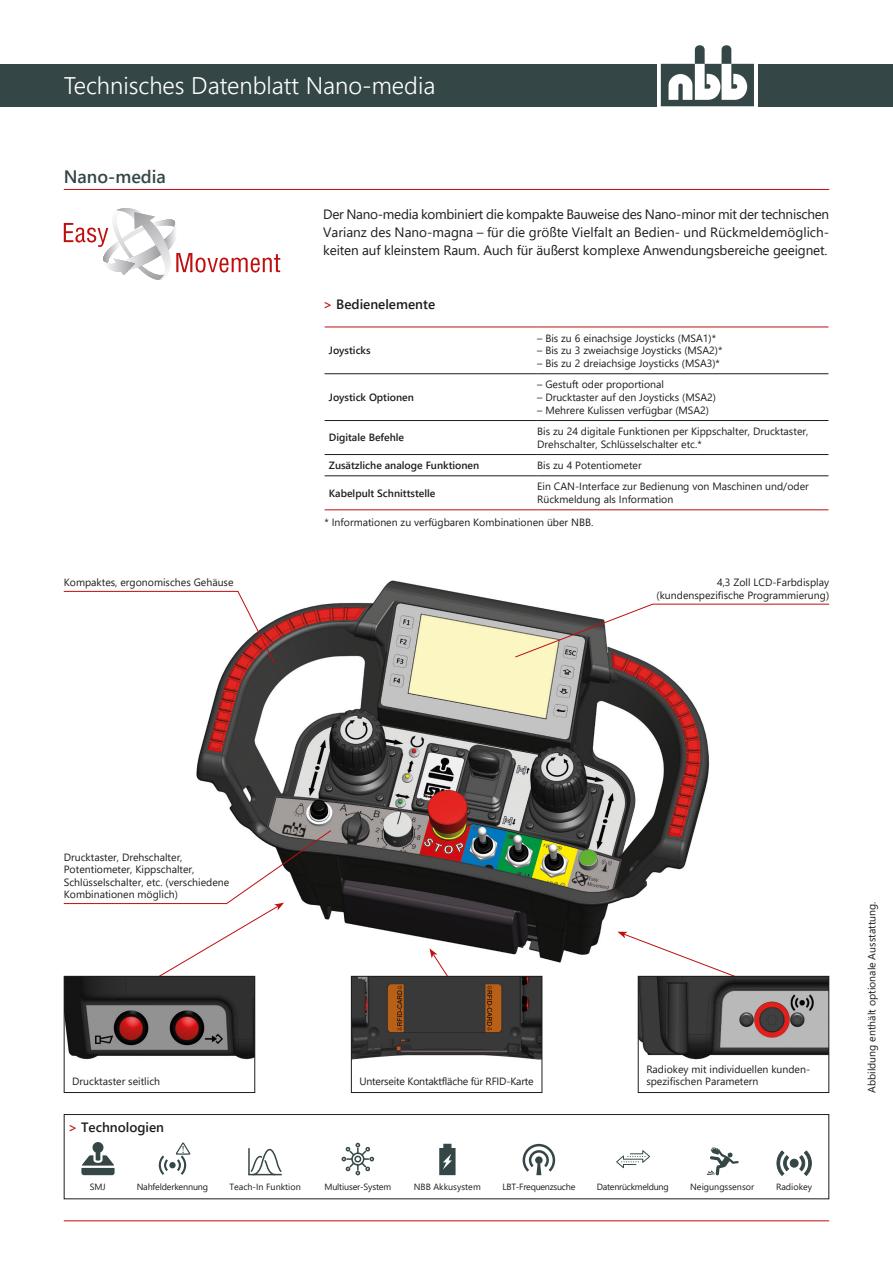
<style>
.page{position:relative;width:893px;height:1263px;background:#fff}
.page>*{position:absolute;margin:0;border:0;box-sizing:border-box;transform-origin:0 0}
.t1{font:300 24px "Segoe UI";color:#fff}
.t2{font:600 18px "Segoe UI";color:#344746}
.t3{font:13.5px/18px "Segoe UI";letter-spacing:-.01em;color:#1d1d1b;text-align:justify}
.t4{font:600 13.5px "Segoe UI";color:#1d1d1b}
.t5{font:10.5px/12.6px "Segoe UI";color:#1d1d1b}
.t6{font:600 10.5px "Segoe UI";color:#1d1d1b}
.t7{font:10.5px "Segoe UI";letter-spacing:-.02em;color:#1d1d1b}
.t8{font:9px "Segoe UI";letter-spacing:-.02em;color:#1d1d1b}
.t9{font:9px "Segoe UI";color:#1d1d1b}
.s1{color:#c00e0e}
</style>
<div class="page">
<hr style="left:64px;top:1220px;width:765px;height:1px;background:#c00e0e">
<div style="left:0;top:64px;width:657px;height:42px;background:#344746"></div>
<div style="left:758px;top:64px;width:135px;height:42px;background:#344746"></div>
<svg style="left:661px;top:45px;width:93px;height:61px"></svg>
<div style="left:64px;top:1114px;width:765px;height:85px;border:1px solid #1d1d1b"></div>
<svg style="left:81px;top:1142px;width:34px;height:33px"></svg>
<svg style="left:159px;top:1155px;width:9px;height:20px"></svg>
<div style="left:169px;top:1162px;width:7px;height:6px;background:#344746;border-radius:50%"></div>
<svg style="left:175px;top:1142px;width:15px;height:33px"></svg>
<svg style="left:249px;top:1148px;width:33px;height:28px"></svg>
<hr style="left:248px;top:1174px;width:34px;height:1px;background:#344746">
<hr style="left:248px;top:1148px;width:2px;height:26px;background:#344746">
<svg style="left:342px;top:1143px;width:32px;height:32px"></svg>
<div style="left:354px;top:1155px;width:7px;height:7px;border:2px solid #344746;border-radius:50%"></div>
<svg style="left:523px;top:1144px;width:32px;height:31px"></svg>
<svg style="left:616px;top:1150px;width:34px;height:18px"></svg>
<svg style="left:706px;top:1147px;width:33px;height:28px"></svg>
<svg style="left:799px;top:1150px;width:13px;height:26px"></svg>
<svg style="left:776px;top:1150px;width:13px;height:26px"></svg>
<div style="left:790px;top:1159px;width:8px;height:8px;background:#344746;border-radius:50%"></div>
<div style="left:790px;top:1159px;width:8px;height:8px;border:1px solid #344746;border-radius:50%"></div>
<svg style="left:64px;top:208px;width:216px;height:72px"></svg>
<hr style="left:64px;top:189px;width:765px;height:1px;background:#c00e0e">
<hr style="left:325px;top:327px;width:212px;height:1px;background:#c00e0e">
<hr style="left:537px;top:327px;width:291px;height:1px;background:#c00e0e">
<hr style="left:325px;top:373px;width:212px;height:1px;background:#1d1d1b">
<hr style="left:537px;top:373px;width:291px;height:1px;background:#1d1d1b">
<hr style="left:325px;top:420px;width:212px;height:1px;background:#1d1d1b">
<hr style="left:537px;top:420px;width:291px;height:1px;background:#1d1d1b">
<hr style="left:325px;top:454px;width:212px;height:1px;background:#1d1d1b">
<hr style="left:537px;top:454px;width:291px;height:1px;background:#1d1d1b">
<hr style="left:325px;top:475px;width:212px;height:1px;background:#1d1d1b">
<hr style="left:537px;top:475px;width:291px;height:1px;background:#1d1d1b">
<hr style="left:325px;top:509px;width:212px;height:1px;background:#c00e0e">
<hr style="left:537px;top:509px;width:291px;height:1px;background:#c00e0e">
<img style="left:64px;top:580px;width:646px;height:420px">
<svg style="left:617px;top:932px;width:140px;height:53px"></svg>
<svg style="left:514px;top:603px;width:316px;height:55px"></svg>
<svg style="left:63px;top:591px;width:212px;height:73px"></svg>
<svg style="left:63px;top:830px;width:269px;height:155px"></svg>
<svg style="left:429px;top:948px;width:23px;height:28px"></svg>
<img style="left:640px;top:978px;width:187px;height:82px">
<div style="left:638px;top:976px;width:191px;height:117px;border:1px solid #1d1d1b"></div>
<img style="left:66px;top:978px;width:187px;height:82px">
<div style="left:64px;top:976px;width:191px;height:117px;border:1px solid #1d1d1b"></div>
<img style="left:353px;top:978px;width:187px;height:82px">
<div style="left:351px;top:976px;width:191px;height:117px;border:1px solid #1d1d1b"></div>
<svg style="left:439px;top:1144px;width:17px;height:31px"></svg>
<h1 class="t1" style="left:64px;top:63px;width:373px">Technisches Datenblatt Nano-media</h1>
<h2 class="t2" style="left:64px;top:159px;width:104px">Nano-media</h2>
<p class="t3" style="left:323px;top:204px;width:508px">Der Nano-media kombiniert die kompakte Bauweise des Nano-minor mit der technischen Varianz des Nano-magna – für die größte Vielfalt an Bedien- und Rückmeldemöglich&shy;keiten auf kleinstem Raum. Auch für äußerst komplexe Anwendungsbereiche geeignet.</p>
<p class="t4" style="left:323px;top:291px;width:114px"><span class="s1">&gt;</span> Bedienelemente</p>
<p class="t6" style="left:329px;top:341px;width:43px">Joysticks</p>
<p class="t6" style="left:329px;top:387px;width:87px">Joystick Optionen</p>
<p class="t5" style="left:537px;top:331px;width:180px">– Bis zu 6 einachsige Joysticks (MSA1)*</p>
<p class="t5" style="left:537px;top:343px;width:187px">– Bis zu 3 zweiachsige Joysticks (MSA2)*</p>
<p class="t5" style="left:537px;top:356px;width:184px">– Bis zu 2 dreiachsige Joysticks (MSA3)*</p>
<p class="t5" style="left:537px;top:377px;width:128px">– Gestuft oder proportional</p>
<p class="t5" style="left:537px;top:390px;width:180px">– Drucktaster auf den Joysticks (MSA2)</p>
<p class="t5" style="left:537px;top:403px;width:173px">– Mehrere Kulissen verfügbar (MSA2)</p>
<p class="t6" style="left:329px;top:428px;width:77px">Digitale Befehle</p>
<p class="t5" style="left:537px;top:424px;width:273px">Bis zu 24 digitale Funktionen per Kippschalter, Drucktaster,<br>Drehschalter, Schlüsselschalter etc.*</p>
<p class="t6" style="left:329px;top:455px;width:152px">Zusätzliche analoge Funktionen</p>
<p class="t5" style="left:537px;top:458px;width:106px">Bis zu 4 Potentiometer</p>
<p class="t6" style="left:329px;top:483px;width:108px">Kabelpult Schnittstelle</p>
<p class="t5" style="left:537px;top:479px;width:273px">Ein CAN-Interface zur Bedienung von Maschinen und/oder<br>Rückmeldung als Information</p>
<p class="t5" style="left:325px;top:515px;width:270px">* Informationen zu verfügbaren Kombinationen über NBB.</p>
<p class="t5" style="left:64px;top:575px;width:171px">Kompaktes, ergonomisches Gehäuse</p>
<p class="t5" style="left:657px;top:575px;width:174px;text-align:right">4,3 Zoll LCD-Farbdisplay (kundenspezifische Programmierung)</p>
<p class="t5" style="left:64px;top:850px;width:167px">Drucktaster, Drehschalter,<br>Potentiometer, Kippschalter,<br>Schlüsselschalter, etc. (verschiedene<br>Kombinationen möglich)</p>
<p class="t5" style="left:646px;top:1062px;width:165px">Radiokey mit individuellen kunden-</p>
<p class="t5" style="left:72px;top:1074px;width:89px">Drucktaster seitlich</p>
<p class="t7" style="left:359px;top:1071px;width:176px">Unterseite Kontaktfläche für RFID-Karte</p>
<p class="t5" style="left:646px;top:1074px;width:114px">spezifischen Parametern</p>
<p class="t4" style="left:68px;top:1114px;width:98px"><span class="s1">&gt;</span> Technologien</p>
<p class="t8" style="left:90px;top:1178px;width:18px">SMJ</p>
<p class="t8" style="left:137px;top:1178px;width:73px">Nahfelderkennung</p>
<p class="t9" style="left:229px;top:1178px;width:73px">Teach-In Funktion</p>
<p class="t8" style="left:324px;top:1178px;width:68px">Multiuser-System</p>
<p class="t8" style="left:503px;top:1178px;width:74px">LBT-Frequenzsuche</p>
<p class="t8" style="left:597px;top:1178px;width:73px">Datenrückmeldung</p>
<p class="t9" style="left:690px;top:1178px;width:66px">Neigungssensor</p>
<p class="t9" style="left:776px;top:1178px;width:38px">Radiokey</p>
<p class="t9" style="left:414px;top:1178px;width:68px">NBB Akkusystem</p>
<p class="t5" style="left:865px;top:1093px;width:193px;rotate:-90deg">Abbildung enthält optionale Ausstattung.</p>
</div>
